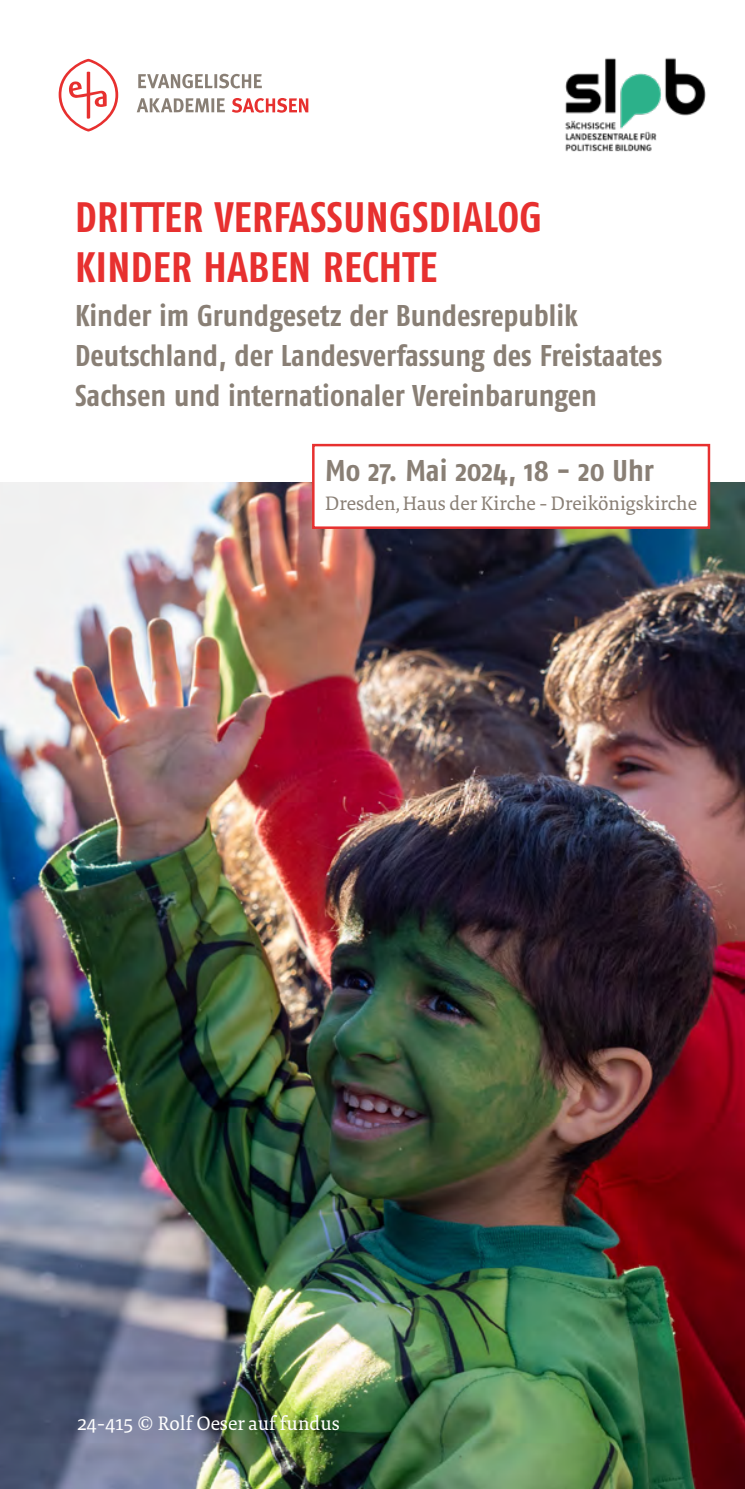
<style>
.page{position:relative;width:745px;height:1489px;background:#fff}
.page>*{position:absolute;margin:0;border:0;box-sizing:border-box;transform-origin:0 0}
.t1{font:700 condensed 42.5px/50px "Fago Pro";letter-spacing:.01em;color:#e7302f}
.t2{font:700 condensed 30px/40px "Fago Pro";letter-spacing:-.005em;color:#897f75}
.t3{font:20px "Tundra Pro";color:#897f75}
.t4{font:20px "Tundra Pro";color:#fff}
</style>
<div class="page">
<img style="left:0;top:483px;width:744px;height:1005px">
<svg style="left:59px;top:59px;width:59px;height:72px"></svg>
<svg style="left:137px;top:98px;width:88px;height:14px"></svg>
<svg style="left:138px;top:74px;width:124px;height:14px"></svg>
<svg style="left:232px;top:98px;width:76px;height:15px"></svg>
<div style="left:313px;top:445px;width:395px;height:82px;background:#fff"></div>
<div style="left:312px;top:444px;width:397px;height:85px;border:2px solid #e7302f"></div>
<img style="left:565px;top:58px;width:141px;height:94px">
<h1 class="t1" style="left:75px;top:192px;width:468px">DRITTER VERFASSUNGSDIALOG<br>KINDER HABEN RECHTE</h1>
<p class="t2" style="left:75px;top:295px;width:588px">Kinder im Grundgesetz der Bundesrepublik<br>Deutschland, der Landesverfassung des Freistaates<br>Sachsen und internationaler Vereinbarungen</p>
<p class="t2" style="left:325px;top:450px;width:330px">Mo 27. Mai 2024, 18 - 20 Uhr</p>
<p class="t3" style="left:325px;top:491px;width:373px">Dresden, Haus der Kirche - Dreikönigskirche</p>
<p class="t4" style="left:78px;top:1410px;width:263px">24-415 © Rolf Oeser auf fundus</p>
</div>
